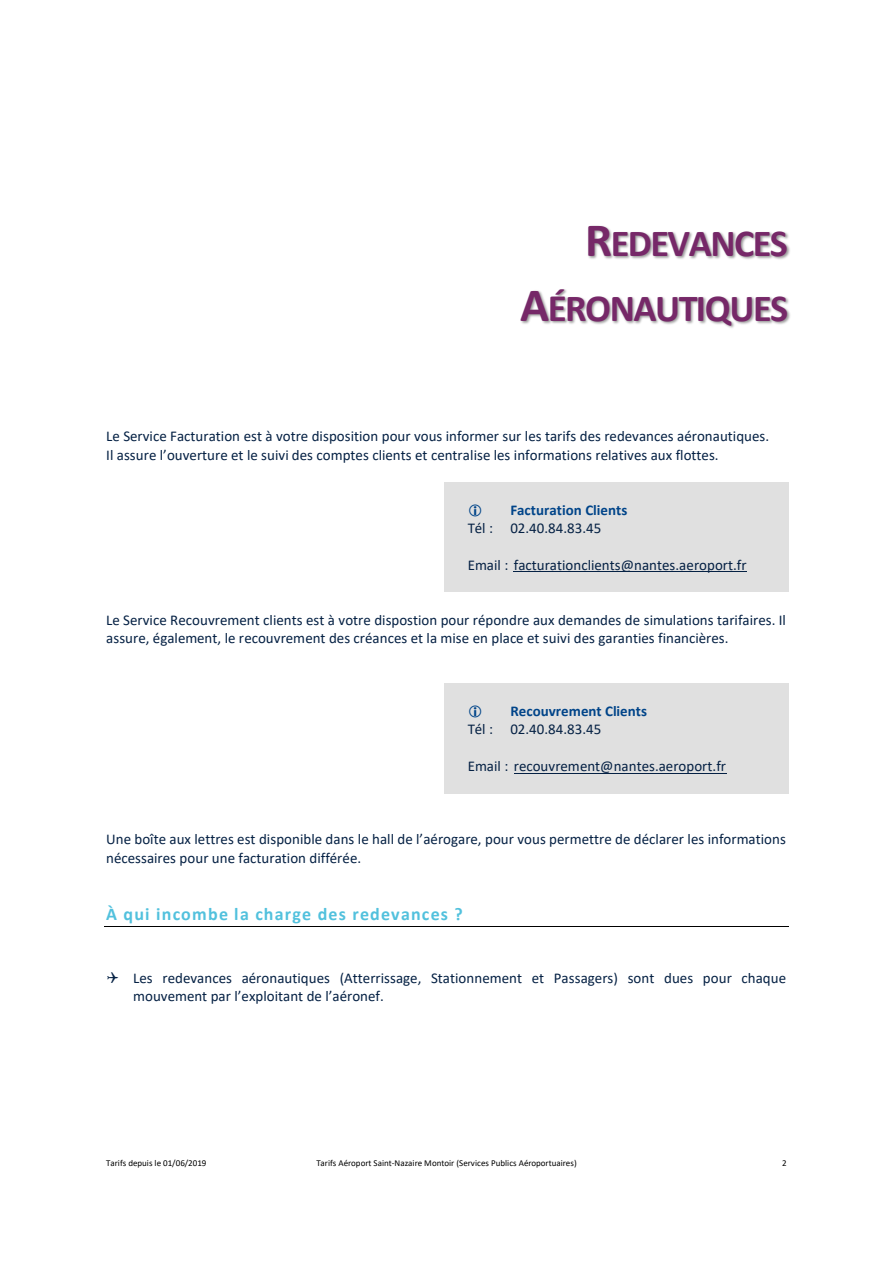
<style>
.page{position:relative;width:893px;height:1263px;background:#fff}
.page>*{position:absolute;margin:0;border:0;box-sizing:border-box;transform-origin:0 0}
.t1{font:700 38.4px/65.4px "Calibri";letter-spacing:-.04em;color:#762868;text-align:right}
.t2{font:700 18px "Calibri";letter-spacing:.065em;color:#52c1dd}
.t3{font:15px/18.3px "Calibri";color:#052144}
.t4{font:700 15px "Calibri";color:#004489}
.t5{font:9px "Calibri";color:#000}
.s1{font-size:48px}
.s2{font-size:39px}
</style>
<div class="page">
<img style="left:588px;top:225px;width:202px;height:34px">
<img style="left:522px;top:290px;width:18px;height:34px">
<img style="left:540px;top:259px;width:250px;height:69px">
<div style="left:444px;top:482px;width:345px;height:18px;background:#e0e0e0"></div>
<div style="left:444px;top:500px;width:345px;height:19px;background:#e0e0e0"></div>
<div style="left:444px;top:519px;width:345px;height:18px;background:#e0e0e0"></div>
<div style="left:444px;top:537px;width:345px;height:18px;background:#e0e0e0"></div>
<div style="left:444px;top:555px;width:345px;height:19px;background:#e0e0e0"></div>
<hr style="left:514px;top:571px;width:233px;height:1px;background:#052144">
<div style="left:444px;top:574px;width:345px;height:18px;background:#e0e0e0"></div>
<div style="left:444px;top:683px;width:345px;height:19px;background:#e0e0e0"></div>
<div style="left:444px;top:702px;width:345px;height:18px;background:#e0e0e0"></div>
<div style="left:444px;top:720px;width:345px;height:18px;background:#e0e0e0"></div>
<div style="left:444px;top:738px;width:345px;height:19px;background:#e0e0e0"></div>
<div style="left:444px;top:757px;width:345px;height:18px;background:#e0e0e0"></div>
<hr style="left:514px;top:773px;width:212px;height:1px;background:#052144">
<div style="left:444px;top:775px;width:345px;height:18px;background:#e0e0e0"></div>
<hr style="left:104px;top:926px;width:685px;height:1px;background:#000">
<h1 class="t1" style="left:520px;top:213px;width:270px"><span class="s1">R</span>EDEVANCES<br><span class="s1">A</span><span class="s2">É</span>RONAUTIQUES</h1>
<p class="t3" style="left:106px;top:429px;width:665px">Le Service Facturation est à votre disposition pour vous informer sur les tarifs des redevances aéronautiques.</p>
<p class="t3" style="left:106px;top:447px;width:614px">Il assure l’ouverture et le suivi des comptes clients et centralise les informations relatives aux flottes.</p>
<p class="t4" style="left:510px;top:503px;width:118px">Facturation Clients</p>
<p class="t3" style="left:468px;top:520px;width:135px">Tél : 02.40.84.83.45</p>
<p class="t3" style="left:468px;top:557px;width:280px">Email : facturationclients@nantes.aeroport.fr</p>
<p class="t3" style="left:106px;top:612px;width:681px">Le Service Recouvrement clients est à votre dispostion pour répondre aux demandes de simulations tarifaires. Il assure, également, le recouvrement des créances et la mise en place et suivi des garanties financières.</p>
<p class="t4" style="left:510px;top:705px;width:138px">Recouvrement Clients</p>
<p class="t3" style="left:468px;top:721px;width:135px">Tél : 02.40.84.83.45</p>
<p class="t3" style="left:468px;top:758px;width:260px">Email : recouvrement@nantes.aeroport.fr</p>
<p class="t3" style="left:106px;top:831px;width:681px">Une boîte aux lettres est disponible dans le hall de l’aérogare, pour vous permettre de déclarer les informations nécessaires pour une facturation différée.</p>
<p class="t2" style="left:106px;top:906px;width:358px">À qui incombe la charge des redevances ?</p>
<p class="t3" style="left:133px;top:970px;width:655px">Les redevances aéronautiques (Atterrissage, Stationnement et Passagers) sont dues pour chaque mouvement par l’exploitant de l’aéronef.</p>
<p class="t5" style="left:106px;top:1159px;width:102px">Tarifs depuis le 01/06/2019</p>
<p class="t5" style="left:316px;top:1159px;width:262px">Tarifs Aéroport Saint-Nazaire Montoir (Services Publics Aéroportuaires)</p>
<p class="t5" style="left:782px;top:1159px;width:6px">2</p>
</div>
